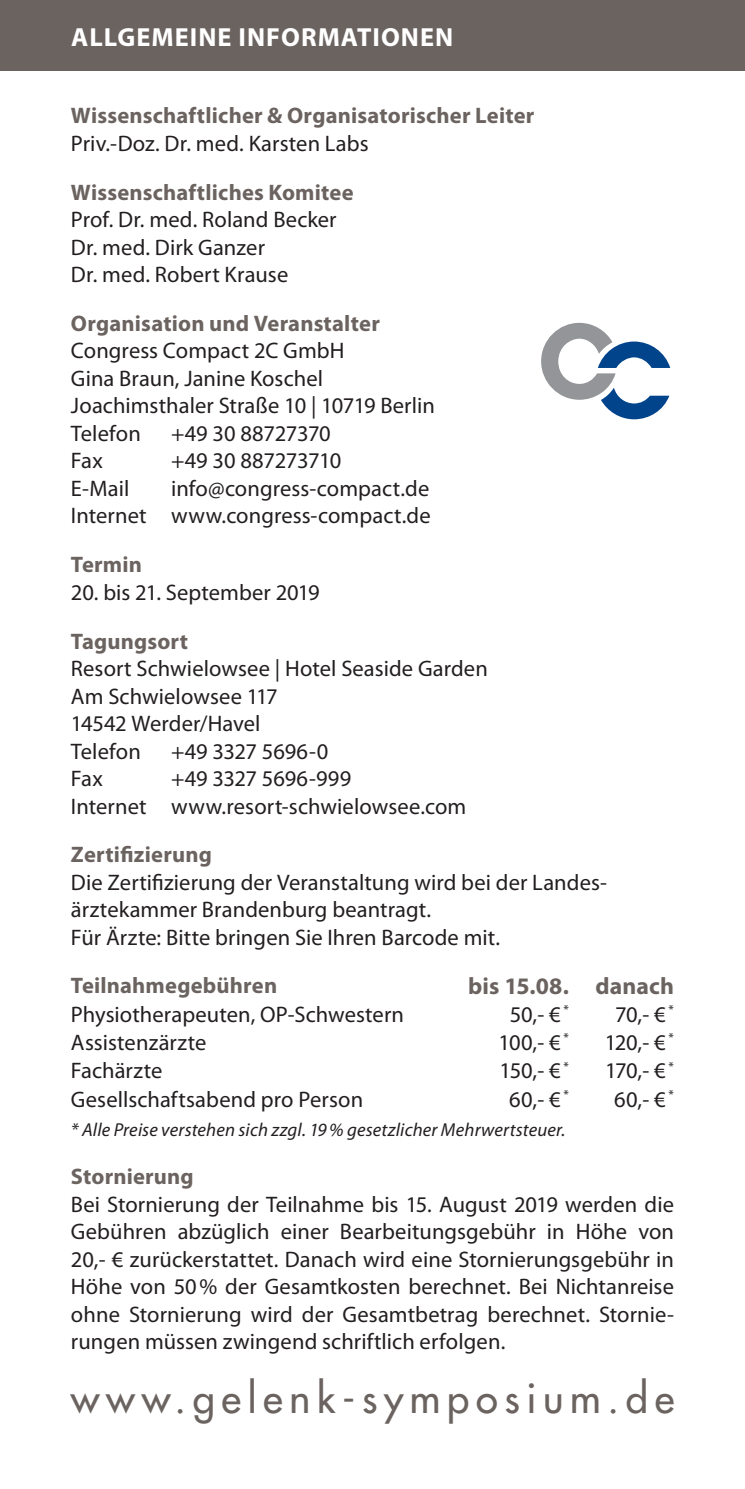
<style>
.page{position:relative;width:745px;height:1489px;background:#fff}
.page>*{position:absolute;margin:0;border:0;box-sizing:border-box;transform-origin:0 0}
.Titel_Ort{font:500 40px "Futura Std";letter-spacing:.165em;color:#6b6360}
.t1{font:700 26.25px "Myriad Pro";letter-spacing:.04em;color:#fff}
.Programm_Head{font:700 23.75px "Myriad Pro";letter-spacing:.005em;color:#6b6360}
.Allgemein{font:22.5px/27.5px "Myriad Pro";letter-spacing:.005em;color:#231f20}
.Allgemein_Head{font:700 22.5px "Myriad Pro";letter-spacing:.01em;color:#6b6360}
.Allgemein-2{font:22.5px "Myriad Pro";letter-spacing:-.015em;color:#231f20}
.Allgemein_Head-2{font:italic 18.75px "Myriad Pro";letter-spacing:.01em;color:#231f20}
</style>
<div class="page">
<div style="left:0;top:0;width:744px;height:70px;background:#6b6360"></div>
<svg style="left:541px;top:323px;width:128px;height:96px"></svg>
<p class="t1" style="left:71px;top:20px;width:383px">ALLGEMEINE INFORMATIONEN</p>
<p class="Allgemein_Head" style="left:71px;top:101px;width:465px">Wissenschaftlicher &amp; Organisatorischer Leiter</p>
<p class="Allgemein" style="left:71px;top:129px;width:299px">Priv.-Doz. Dr. med. Karsten Labs</p>
<p class="Allgemein_Head" style="left:71px;top:177px;width:284px">Wissenschaftliches Komitee</p>
<p class="Allgemein" style="left:71px;top:205px;width:267px">Prof. Dr. med. Roland Becker</p>
<p class="Allgemein" style="left:71px;top:233px;width:219px">Dr. med. Dirk Ganzer<br>Dr. med. Robert Krause</p>
<p class="Allgemein_Head" style="left:71px;top:308px;width:310px">Organisation und Veranstalter</p>
<p class="Allgemein" style="left:71px;top:337px;width:365px">Congress Compact 2C GmbH<br>Gina Braun, Janine Koschel<br>Joachimsthaler Straße 10 | 10719 Berlin<br>Telefon</p>
<p class="Allgemein-2" style="left:171px;top:419px;width:161px">+49 30 88727370</p>
<p class="Allgemein" style="left:71px;top:447px;width:33px">Fax</p>
<p class="Allgemein-2" style="left:171px;top:447px;width:171px">+49 30 887273710</p>
<p class="Allgemein" style="left:71px;top:474px;width:60px">E-Mail</p>
<p class="Allgemein" style="left:71px;top:474px;width:361px;text-align:right">info@congress-compact.de<br>Internet www.congress-compact.de</p>
<p class="Allgemein_Head" style="left:71px;top:550px;width:72px">Termin</p>
<p class="Allgemein" style="left:71px;top:578px;width:250px">20. bis 21. September 2019</p>
<p class="Allgemein_Head" style="left:71px;top:626px;width:118px">Tagungsort</p>
<p class="Allgemein" style="left:71px;top:654px;width:418px">Resort Schwielowsee | Hotel Seaside Garden</p>
<p class="Allgemein" style="left:71px;top:682px;width:208px">Am Schwielowsee 117</p>
<p class="Allgemein" style="left:71px;top:709px;width:191px">14542 Werder/Havel</p>
<p class="Allgemein" style="left:71px;top:737px;width:71px">Telefon</p>
<p class="Allgemein-2" style="left:171px;top:737px;width:159px">+49 3327 5696-0</p>
<p class="Allgemein" style="left:71px;top:764px;width:33px">Fax</p>
<p class="Allgemein" style="left:171px;top:764px;width:182px">+49 3327 5696-999</p>
<p class="Allgemein" style="left:71px;top:792px;width:396px">Internet www.resort-schwielowsee.com</p>
<p class="Allgemein_Head" style="left:71px;top:840px;width:142px">Zertifizierung</p>
<p class="Allgemein" style="left:71px;top:868px;width:535px">Die Zertifizierung der Veranstaltung wird bei der Landes&shy;ärztekammer Brandenburg beantragt.</p>
<p class="Allgemein" style="left:71px;top:923px;width:430px">Für Ärzte: Bitte bringen Sie Ihren Barcode mit.</p>
<p class="Allgemein_Head" style="left:71px;top:970px;width:208px">Teilnahmegebühren</p>
<p class="Programm_Head" style="left:468px;top:970px;width:102px">bis 15.08.</p>
<p class="Programm_Head" style="left:595px;top:970px;width:80px">danach</p>
<p class="Allgemein" style="left:71px;top:999px;width:334px">Physiotherapeuten, OP-Schwestern</p>
<p class="Allgemein" style="left:509px;top:999px;width:61px">50,- € <sup>*</sup></p>
<p class="Allgemein" style="left:614px;top:999px;width:60px">70,- € <sup>*</sup></p>
<p class="Allgemein" style="left:71px;top:1028px;width:137px">Assistenzärzte</p>
<p class="Allgemein" style="left:498px;top:1028px;width:72px">100,- € <sup>*</sup></p>
<p class="Allgemein" style="left:604px;top:1028px;width:71px">120,- € <sup>*</sup></p>
<p class="Allgemein" style="left:71px;top:1056px;width:93px">Fachärzte</p>
<p class="Allgemein" style="left:499px;top:1056px;width:71px">150,- € <sup>*</sup></p>
<p class="Allgemein" style="left:604px;top:1056px;width:70px">170,- € <sup>*</sup></p>
<p class="Allgemein" style="left:71px;top:1084px;width:293px">Gesellschaftsabend pro Person</p>
<p class="Allgemein" style="left:509px;top:1084px;width:61px">60,- € <sup>*</sup></p>
<p class="Allgemein" style="left:614px;top:1084px;width:61px">60,- € <sup>*</sup></p>
<p class="Allgemein_Head-2" style="left:71px;top:1117px;width:495px">* Alle Preise verstehen sich zzgl. 19% gesetzlicher Mehrwertsteuer.</p>
<p class="Allgemein_Head" style="left:71px;top:1161px;width:124px">Stornierung</p>
<p class="Allgemein" style="left:71px;top:1190px;width:604px;text-align:justify">Bei Stornierung der Teilnahme bis 15. August 2019 werden die Gebühren abzüglich einer Bearbeitungsgebühr in Höhe von 20,- € zurückerstattet. Danach wird eine Stornierungsgebühr in Höhe von 50% der Gesamtkosten berechnet. Bei Nichtanreise ohne Stornierung wird der Gesamtbetrag berechnet. Stornie&shy;rungen müssen zwingend schriftlich erfolgen.</p>
<p class="Titel_Ort" style="left:71px;top:1372px;width:604px">www.gelenk-symposium.de</p>
</div>
